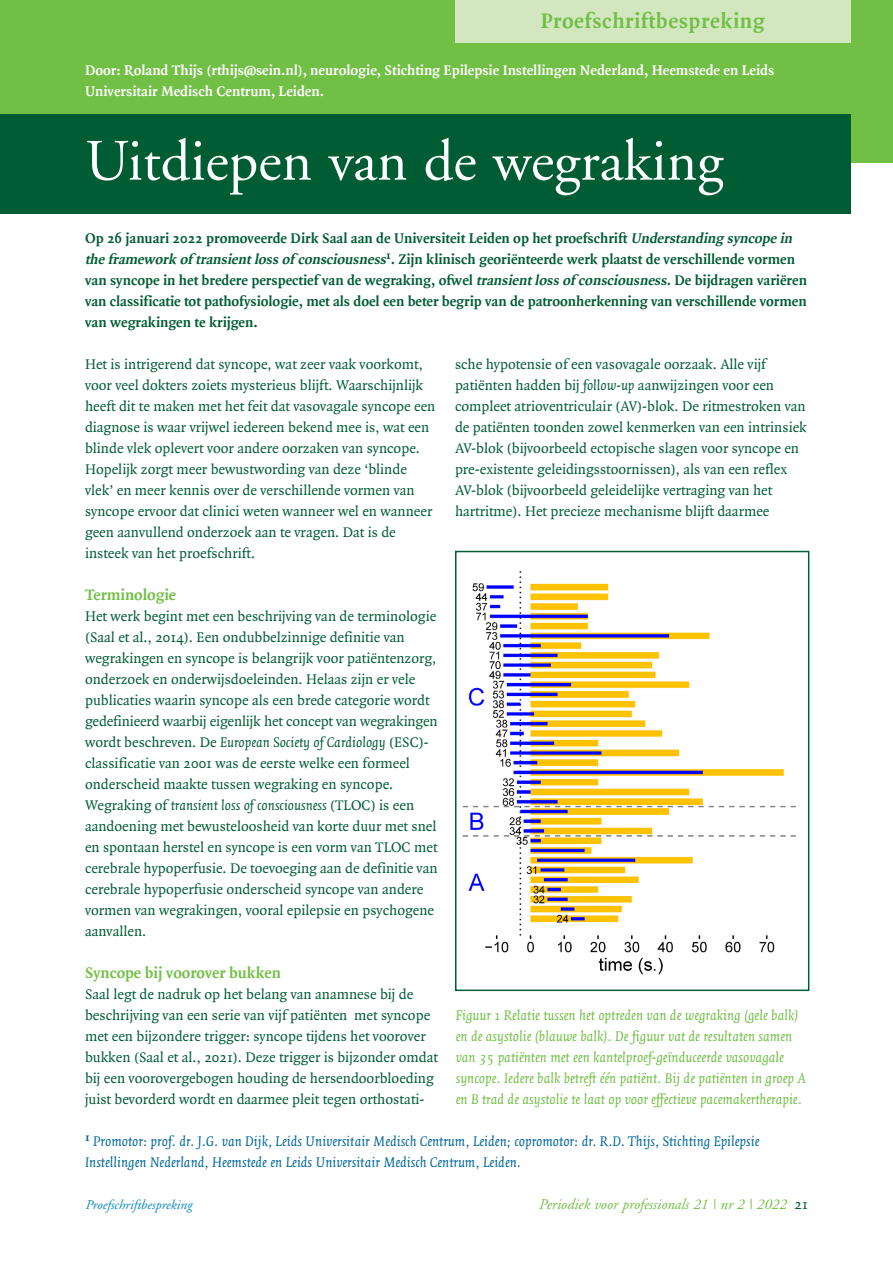
<style>
.page{position:relative;width:893px;height:1263px;background:#fff}
.page>*{position:absolute;margin:0;border:0;box-sizing:border-box;transform-origin:0 0}
.kop_garamond{font:58.5px "Adobe Garamond";color:#fff}
._1-rubriek_pagina{font:700 22.5px "Quadraat";letter-spacing:.025em;color:#71bf44}
.tussenkop{font:700 16.5px "Quadraat";color:#71bf44}
.tekst{font:15px/21px "Quadraat";color:#005d33}
.intro{font:700 15px/21px "Quadraat";color:#005d33}
.bijschrift{font:italic 15px/21px "Quadraat";color:#71bf44}
.voetnoot{font:italic 15px/21px "Quadraat";color:#006799}
.bovenregel{font:700 15px/21px "Quadraat";color:#fff}
.t1{font:italic 15px "Adobe Garamond";color:#71bf44}
.t2{font:italic 13.5px "Adobe Garamond";color:#0a88be}
.s1{font-style:italic}
.s2{font-family:"Quadraat";font-style:normal;color:#005d33}
</style>
<div class="page">
<div style="left:0;top:0;width:893px;height:163px;background:#71bf44"></div>
<div style="left:0;top:114px;width:850px;height:99px;background:#005d33"></div>
<div style="left:455px;top:0;width:395px;height:43px;background:#d2e7c0"></div>
<img style="left:463px;top:571px;width:333px;height:404px">
<div style="left:455px;top:551px;width:354px;height:440px;border:2px solid #005d33"></div>
<p class="_1-rubriek_pagina" style="left:541px;top:9px;width:225px">Proefschriftbespreking</p>
<p class="bovenregel" style="left:85px;top:60px;width:691px">Door: Roland Thijs (rthijs@sein.nl), neurologie, Stichting Epilepsie Instellingen Nederland, Heemstede en Leids<br>Universitair Medisch Centrum, Leiden.</p>
<p class="kop_garamond" style="left:85px;top:130px;width:640px">Uitdiepen van de wegraking</p>
<p class="intro" style="left:85px;top:228px;width:723px">Op 26 januari 2022 promoveerde Dirk Saal aan de Universiteit Leiden op het proefschrift <span class="s1">Understanding syncope in the framework of transientloss of consciousness</span><sup>1</sup>. Zijn klinisch georiënteerde werk plaatst de verschillende vormen van syncope in het bredere perspectief van de wegraking, ofwel <span class="s1">transientloss of consciousness</span>. De bijdragen variëren van classificatie tot pathofysiologie, met als doel een beter begrip van de patroonherkenning van verschillende vormen van wegrakingen te krijgen.</p>
<p class="tekst" style="left:85px;top:354px;width:352px">Het is intrigerend dat syncope, wat zeer vaak voorkomt, voor veel dokters zoiets mysterieus blijft. Waarschijnlijk heeft dit te maken met het feit dat vasovagale syncope een diagnose is waar vrijwel iedereen bekend mee is, wat een blinde vlek oplevert voor andere oorzaken van syncope.<br>Hopelijk zorgt meer bewustwording van deze ‘blinde vlek’ en meer kennis over de verschillende vormen van syncope ervoor dat clinici weten wanneer wel en wanneer geen aanvullend onderzoek aan te vragen. Dat is de insteek van het proefschrift.</p>
<p class="tussenkop" style="left:85px;top:586px;width:93px">Terminologie</p>
<p class="tekst" style="left:85px;top:606px;width:354px">Het werk begint met een beschrijving van de terminologie (Saal et al., 2014). Een ondubbelzinnige definitie van wegrakingen en syncope is belangrijk voor patiëntenzorg, onderzoek en onderwijsdoeleinden. Helaas zijn er vele publicaties waarin syncope als een brede categorie wordt gedefinieerd waarbij eigenlijk het concept van wegrakingen wordt beschreven. De <span class="s1">European Society of Cardiology</span> (ESC)- classificatie van 2001 was de eerste welke een formeel onderscheid maakte tussen wegraking en syncope.<br>Wegraking of <span class="s1">transient loss of consciousness</span> (TLOC) is een aandoening met bewusteloosheid van korte duur met snel en spontaan herstel en syncope is een vorm van TLOC met cerebrale hypoperfusie. De toevoeging aan de definitie van cerebrale hypoperfusie onderscheid syncope van andere vormen van wegrakingen, vooral epilepsie en psychogene aanvallen.</p>
<p class="tussenkop" style="left:85px;top:964px;width:197px">Syncope bij voorover bukken</p>
<p class="tekst" style="left:85px;top:984px;width:354px">Saal legt de nadruk op het belang van anamnese bij de beschrijving van een serie van vijf patiënten met syncope met een bijzondere trigger: syncope tijdens het voorover bukken (Saal et al., 2021). Deze trigger is bijzonder omdat bij een voorovergebogen houding de hersendoorbloeding juist bevorderd wordt en daarmee pleit tegen orthostati-</p>
<p class="tekst" style="left:455px;top:354px;width:353px">sche hypotensie of een vasovagale oorzaak. Alle vijf patiënten hadden bij <span class="s1">follow-up</span> aanwijzingen voor een compleet atrioventriculair (AV)-blok. De ritmestroken van de patiënten toonden zowel kenmerken van een intrinsiek AV-blok (bijvoorbeeld ectopische slagen voor syncope en pre-existente geleidingsstoornissen), als van een reflex AV-blok (bijvoorbeeld geleidelijke vertraging van het hartritme). Het precieze mechanisme blijft daarmee</p>
<p class="bijschrift" style="left:456px;top:1005px;width:351px">Figuur 1 Relatie tussen het optreden van de wegraking (gele balk) en de asystolie (blauwe balk). De figuur vat de resultaten samen van 35 patiënten met een kantelproef-geïnduceerde vasovagale syncope. Iedere balk betreft één patiënt. Bij de patiënten in groep A en B trad de asystolie te laat op voor effectieve pacemakertherapie.</p>
<p class="voetnoot" style="left:85px;top:1131px;width:676px"><sup>1</sup> Promotor: prof. dr. J.G. van Dijk, Leids Universitair Medisch Centrum, Leiden; copromotor: dr. R.D. Thijs, Stichting Epilepsie<br>Instellingen Nederland, Heemstede en Leids Universitair Medisch Centrum, Leiden.</p>
<p class="t2" style="left:85px;top:1198px;width:108px">Proefschriftbespreking</p>
<p class="t1" style="left:538px;top:1196px;width:271px">Periodiek voor professionals 21 | nr 2 | 2022 <span class="s2">21</span></p>
</div>
